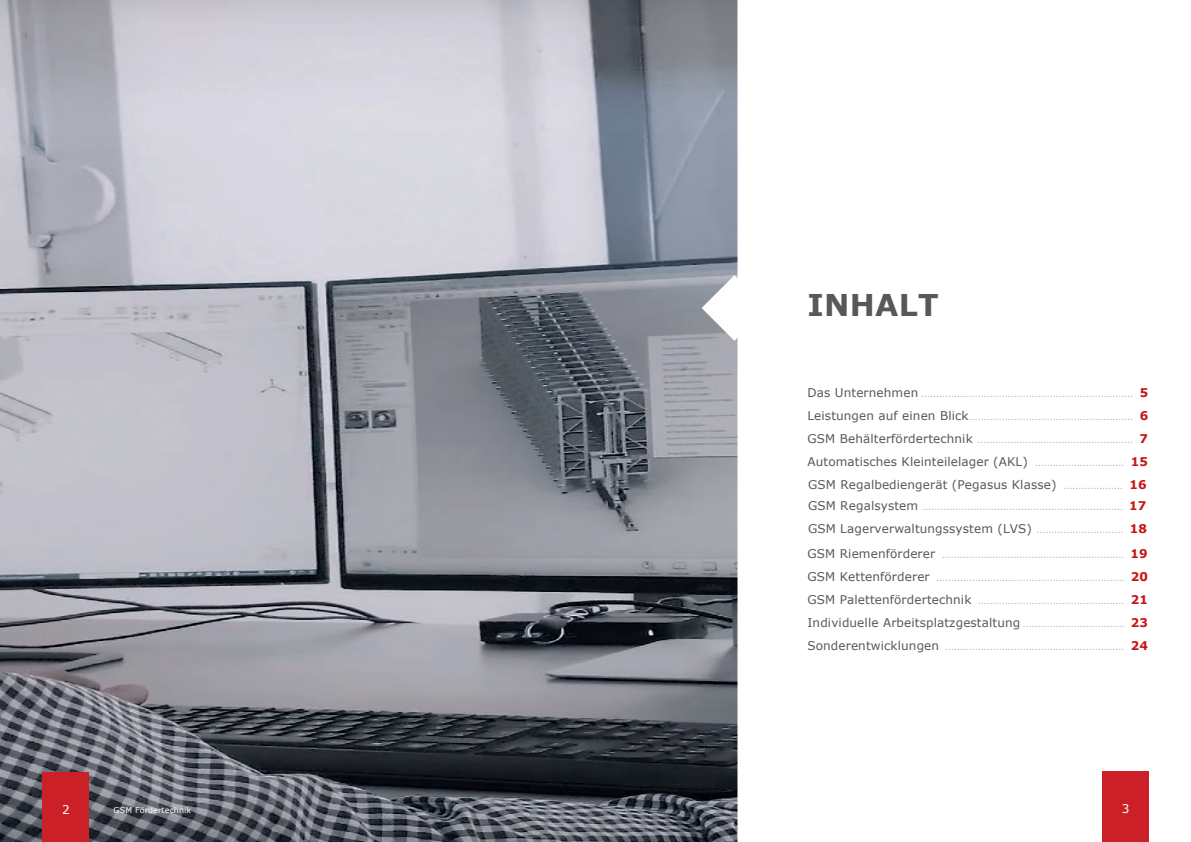
<style>
.page{position:relative;width:1191px;height:842px;background:#fff}
.page>*{position:absolute;margin:0;border:0;box-sizing:border-box;transform-origin:0 0}
.t1{font:700 30px "Verdana";letter-spacing:.01em;color:#57585a}
.t2{font:12px/23.6px "Verdana";letter-spacing:.01em;color:#57585a}
.t3{font:12px "Verdana";color:#fff}
.t4{font:8px "Verdana";color:#a8a9ad}
.t5{font:8px "Verdana";letter-spacing:.01em;color:#fff}
.s1{font-size:12px;color:#57585a}
.s2{font-weight:700;font-size:12px;color:#c81517}
.s3{font-size:8px;color:#a8a9ad}
.s4{font-weight:700;color:#c81517}
</style>
<div class="page">
<div style="left:1102px;top:771px;width:47px;height:71px;background:#cb2027"></div>
<img style="left:0;top:0;width:737px;height:842px">
<div style="left:43px;top:772px;width:46px;height:70px;background:#cb2027"></div>
<svg style="left:701px;top:275px;width:37px;height:66px"></svg>
<h1 class="t1" style="left:807px;top:283px;width:133px">INHALT</h1>
<p class="t4" style="left:807px;top:388px;width:342px"><span class="s1">Das Unternehmen</span> ....................................................................... <span class="s2">5</span></p>
<p class="t4" style="left:807px;top:411px;width:342px"><span class="s1">Leistungen auf einen Blick</span>....................................................... <span class="s2">6</span></p>
<p class="t4" style="left:807px;top:434px;width:342px"><span class="s1">GSM Behälterfördertechnik</span> .................................................... <span class="s2">7</span></p>
<h2 class="t2" style="left:807px;top:450px;width:342px">Automatisches Kleinteilelager (AKL) <span class="s3">..............................</span> <span class="s4">15<br></span>GSM Regalbediengerät (Pegasus Klasse) <span class="s3">....................</span> <span class="s4">16</span></h2>
<p class="t4" style="left:808px;top:502px;width:340px"><span class="s1">GSM Regalsystem</span> ................................................................... <span class="s2">17</span></p>
<h2 class="t2" style="left:808px;top:517px;width:340px">GSM Lagerverwaltungssystem (LVS) <span class="s3">.............................</span> <span class="s4">18</span></h2>
<p class="t4" style="left:807px;top:549px;width:342px"><span class="s1">GSM Riemenförderer</span> ............................................................. <span class="s2">19</span></p>
<p class="t4" style="left:807px;top:572px;width:342px"><span class="s1">GSM Kettenförderer</span> ............................................................... <span class="s2">20</span></p>
<p class="t4" style="left:807px;top:595px;width:342px"><span class="s1">GSM Palettenfördertechnik</span> ................................................. <span class="s2">21</span></p>
<h2 class="t2" style="left:807px;top:611px;width:342px">Individuelle Arbeitsplatzgestaltung <span class="s3">..................................</span> <span class="s4">23</span></h2>
<p class="t4" style="left:807px;top:641px;width:342px"><span class="s1">Sonderentwicklungen</span> ............................................................ <span class="s2">24</span></p>
<h2 class="t3" style="left:62px;top:801px;width:9px">2</h2>
<p class="t5" style="left:114px;top:805px;width:79px">GSM Fördertechnik</p>
<h2 class="t3" style="left:1122px;top:800px;width:9px">3</h2>
</div>
